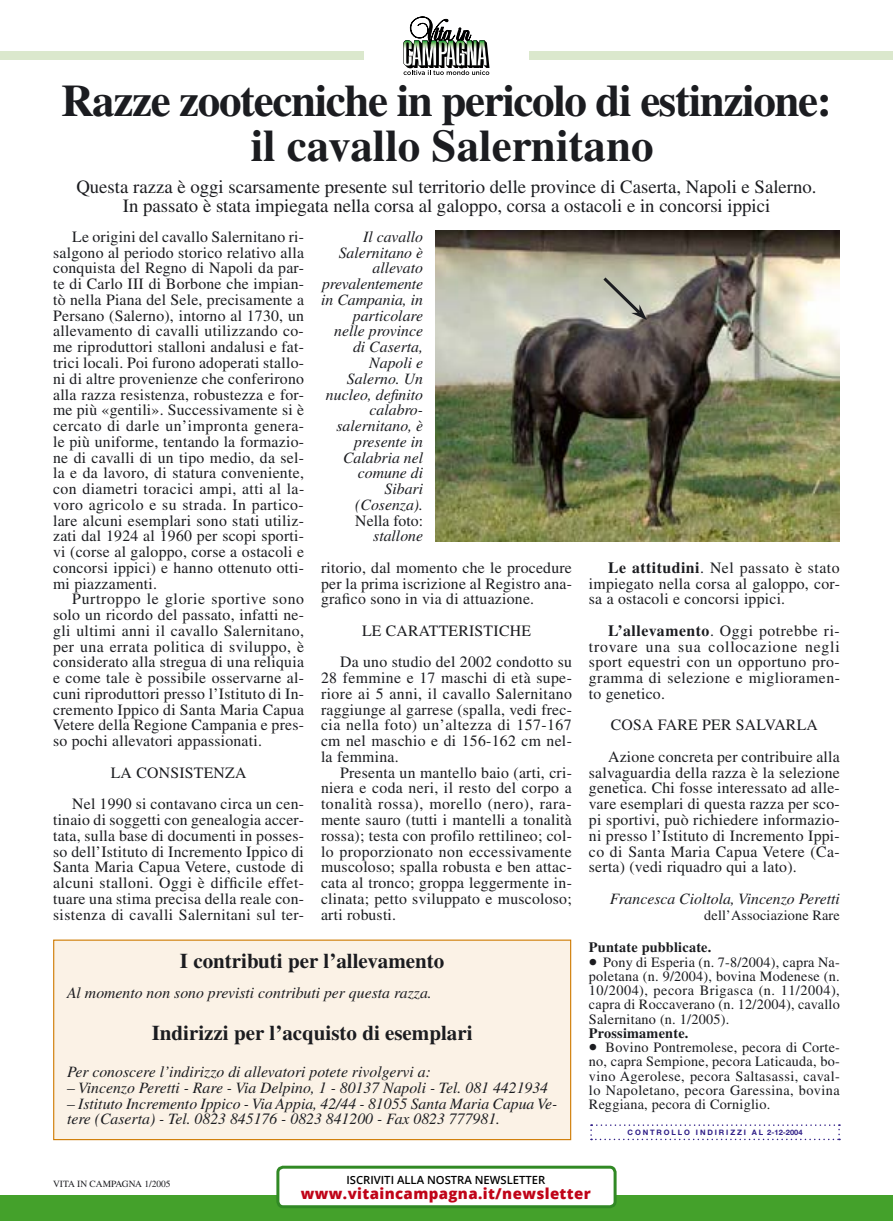
<style>
.page{position:relative;width:893px;height:1221px;background:#fff}
.page>*{position:absolute;margin:0;border:0;box-sizing:border-box;transform-origin:0 0}
.t1{font:700 45px/45px "Times LT Std";letter-spacing:-.03em;color:#1b1c20;text-align:center}
.t2{font:700 21px "Times LT Std";color:#1b1c20}
.t3{font:18.75px/18.8px "Times LT Std";color:#1b1c20;text-align:center}
.t4{font:15.75px/15.8px "Times LT Std";letter-spacing:.015em;color:#1b1c20;text-align:justify}
.t5{font:italic 15.75px/15.8px "Times LT Std";color:#1b1c20}
.t6{font:800 15px "Open Sans";letter-spacing:.025em;color:#c00418}
.t7{font:14.25px/14.2px "Times LT Std";letter-spacing:.015em;color:#1b1c20;text-align:justify}
.t8{font:700 14.25px "Times LT Std";letter-spacing:.015em;color:#1b1c20}
.t9{font:600 11.25px "Open Sans";color:#000}
.t10{font:9.45px "Times LT Std";color:#1b1c20}
.t11{font:700 7.5px "Helvetica Neue LT Std";letter-spacing:.25em;color:#2e1d86}
.s1{font-weight:700}
.s2{font-size:24px}
</style>
<div class="page">
<div style="left:54px;top:940px;width:517px;height:199px;background:#fbf2e6"></div>
<div style="left:53px;top:939px;width:518px;height:201px;border:1px solid #cf7a00"></div>
<img style="left:436px;top:230px;width:404px;height:311px">
<svg style="left:590px;top:1124px;width:250px;height:16px"></svg>
<svg style="left:600px;top:274px;width:47px;height:46px;background:#b8baab"></svg>
<svg style="left:403px;top:17px;width:86px;height:58px"></svg>
<div style="left:0;top:51px;width:364px;height:9px;background:#dbe8cd"></div>
<div style="left:529px;top:51px;width:364px;height:9px;background:#dbe8cd"></div>
<div style="left:0;top:1195px;width:893px;height:25px;background:#44a12b"></div>
<div style="left:278px;top:1167px;width:337px;height:39px;background:#fff;border-radius:5px"></div>
<div style="left:276px;top:1165px;width:341px;height:43px;border:3px solid #318925;border-radius:5px"></div>
<h1 class="t1" style="left:61px;top:77px;width:772px">Razze zootecniche in pericolo di estinzione: il cavallo Salernitano</h1>
<p class="t3" style="left:76px;top:177px;width:742px">Questa razza è oggi scarsamente presente sul territorio delle province di Caserta, Napoli e Salerno.<br>In passato è stata impiegata nella corsa al galoppo, corsa a ostacoli e in concorsi ippici</p>
<p class="t4" style="left:53px;top:229px;width:253px;text-indent:19px">Le origini del cavallo Salernitano ri&shy;salgono al periodo storico relativo alla conquista del Regno di Napoli da par&shy;te di Carlo III di Borbone che impian&shy;tò nella Piana del Sele, precisamente a Persano (Salerno), intorno al 1730, un allevamento di cavalli utilizzando co&shy;me riproduttori stalloni andalusi e fat&shy;trici locali. Poi furono adoperati stallo&shy;ni di altre provenienze che conferirono alla razza resistenza, robustezza e for&shy;me più «gentili». Successivamente si è cercato di darle un’impronta genera&shy;le più uniforme, tentando la formazio&shy;ne di cavalli di un tipo medio, da sel&shy;la e da lavoro, di statura conveniente, con diametri toracici ampi, atti al la&shy;voro agricolo e su strada. In partico&shy;lare alcuni esemplari sono stati utiliz&shy;zati dal 1924 al 1960 per scopi sporti&shy;vi (corse al galoppo, corse a ostacoli e concorsi ippici) e hanno ottenuto otti&shy;mi piazzamenti.</p>
<p class="t4" style="left:53px;top:591px;width:252px;text-indent:19px">Purtroppo le glorie sportive sono solo un ricordo del passato, infatti ne&shy;gli ultimi anni il cavallo Salernitano, per una errata politica di sviluppo, è considerato alla stregua di una reliquia e come tale è possibile osservarne al&shy;cuni riproduttori presso l’Istituto di In&shy;cremento Ippico di Santa Maria Capua Vetere della Regione Campania e pres&shy;so pochi allevatori appassionati.</p>
<p class="t4" style="left:72px;top:756px;width:233px;line-height:31.5px;text-indent:38px">LA CONSISTENZA<br>Nel 1990 si contavano circa un cen-</p>
<p class="t4" style="left:53px;top:811px;width:252px">tinaio di soggetti con genealogia accer&shy;tata, sulla base di documenti in posses&shy;so dell’Istituto di Incremento Ippico di Santa Maria Capua Vetere, custode di alcuni stalloni. Oggi è difficile effet&shy;tuare una stima precisa della reale con&shy;sistenza di cavalli Salernitani sul ter-</p>
<p class="t5" style="left:321px;top:229px;width:103px;text-align:right">Il cavallo<br>Salernitano è allevato prevalentemente in Campania, in particolare nelle province di Caserta,<br>Napoli e<br>Salerno. Un nucleo, definito calabro&shy;salernitano, è presente in<br>Calabria nel comune di<br>Sibari (Cosenza).</p>
<p class="t4" style="left:355px;top:512px;width:69px">Nella foto:</p>
<p class="t5" style="left:373px;top:528px;width:51px">stallone</p>
<p class="t4" style="left:321px;top:559px;width:252px">ritorio, dal momento che le procedure per la prima iscrizione al Registro ana&shy;grafico sono in via di attuazione.</p>
<p class="t4" style="left:340px;top:614px;width:233px;line-height:31.5px;text-indent:22px">LE CARATTERISTICHE<br>Da uno studio del 2002 condotto su</p>
<p class="t4" style="left:321px;top:670px;width:252px">28 femmine e 17 maschi di età supe&shy;riore ai 5 anni, il cavallo Salernitano raggiunge al garrese (spalla, vedi frec&shy;cia nella foto) un’altezza di 157-167 cm nel maschio e di 156-162 cm nel&shy;la femmina.</p>
<p class="t4" style="left:321px;top:764px;width:252px;text-indent:19px">Presenta un mantello baio (arti, cri&shy;niera e coda neri, il resto del corpo a tonalità rossa), morello (nero), rara&shy;mente sauro (tutti i mantelli a tonalità rossa); testa con profilo rettilineo; col&shy;lo proporzionato non eccessivamente muscoloso; spalla robusta e ben attac&shy;cata al tronco; groppa leggermente in&shy;clinata; petto sviluppato e muscoloso; arti robusti.</p>
<h2 class="t2" style="left:180px;top:948px;width:266px">I contributi per l’allevamento</h2>
<p class="t5" style="left:67px;top:985px;width:366px">Al momento non sono previsti contributi per questa razza.</p>
<h2 class="t2" style="left:152px;top:1020px;width:322px">Indirizzi per l’acquisto di esemplari</h2>
<p class="t5" style="left:67px;top:1063px;width:365px">Per conoscere l’indirizzo di allevatori potete rivolgervi a:</p>
<p class="t5" style="left:67px;top:1079px;width:483px">– Vincenzo Peretti - Rare - Via Delpino, 1 - 80137 Napoli - Tel. 081 4421934</p>
<p class="t5" style="left:67px;top:1095px;width:492px">– Istituto Incremento Ippico - Via Appia, 42/44 - 81055 Santa Maria Capua Ve&shy;tere (Caserta) - Tel. 0823 845176 - 0823 841200 - Fax 0823 777981.</p>
<p class="t4" style="left:589px;top:559px;width:253px;text-indent:19px"><span class="s1">Le attitudini</span>. Nel passato è stato impiegato nella corsa al galoppo, cor&shy;sa a ostacoli e concorsi ippici.</p>
<p class="t4" style="left:589px;top:622px;width:252px;text-indent:19px"><span class="s1">L’allevamento</span>. Oggi potrebbe ri&shy;trovare una sua collocazione negli sport equestri con un opportuno pro&shy;gramma di selezione e miglioramen&shy;to genetico.</p>
<p class="t4" style="left:608px;top:709px;width:233px;line-height:31.5px">COSA FARE PER SALVARLA<br>Azione concreta per contribuire alla</p>
<p class="t4" style="left:589px;top:764px;width:252px">salvaguardia della razza è la selezione genetica. Chi fosse interessato ad alle&shy;vare esemplari di questa razza per sco&shy;pi sportivi, può richiedere informazio&shy;ni presso l’Istituto di Incremento Ippi&shy;co di Santa Maria Capua Vetere (Ca&shy;serta) (vedi riquadro qui a lato).</p>
<p class="t5" style="left:610px;top:890px;width:231px">Francesca Cioltola, Vincenzo Peretti</p>
<p class="t7" style="left:704px;top:907px;width:137px">dell’Associazione Rare</p>
<p class="t8" style="left:589px;top:938px;width:124px">Puntate pubblicate.</p>
<p class="t7" style="left:589px;top:954px;width:252px"><span class="s2">•</span> Pony di Esperia (n. 7-8/2004), capra Na&shy;poletana (n. 9/2004), bovina Modenese (n.<br>10/2004), pecora Brigasca (n. 11/2004), capra di Roccaverano (n. 12/2004), cavallo Salernitano (n. 1/2005).</p>
<p class="t8" style="left:589px;top:1024px;width:101px">Prossimamente.</p>
<p class="t7" style="left:589px;top:1040px;width:253px"><span class="s2">•</span> Bovino Pontremolese, pecora di Corte&shy;no, capra Sempione, pecora Laticauda, bo&shy;vino Agerolese, pecora Saltasassi, caval&shy;lo Napoletano, pecora Garessina, bovina Reggiana, pecora di Corniglio.</p>
<p class="t11" style="left:628px;top:1127px;width:176px">CONTROLLO INDIRIZZI AL 2-12-2004</p>
<p class="t10" style="left:53px;top:1178px;width:119px">VITA IN CAMPAGNA 1/2005</p>
<p class="t9" style="left:346px;top:1171px;width:200px">ISCRIVITI ALLA NOSTRA NEWSLETTER</p>
<p class="t6" style="left:301px;top:1181px;width:291px">www.vitaincampagna.it/newsletter</p>
</div>
